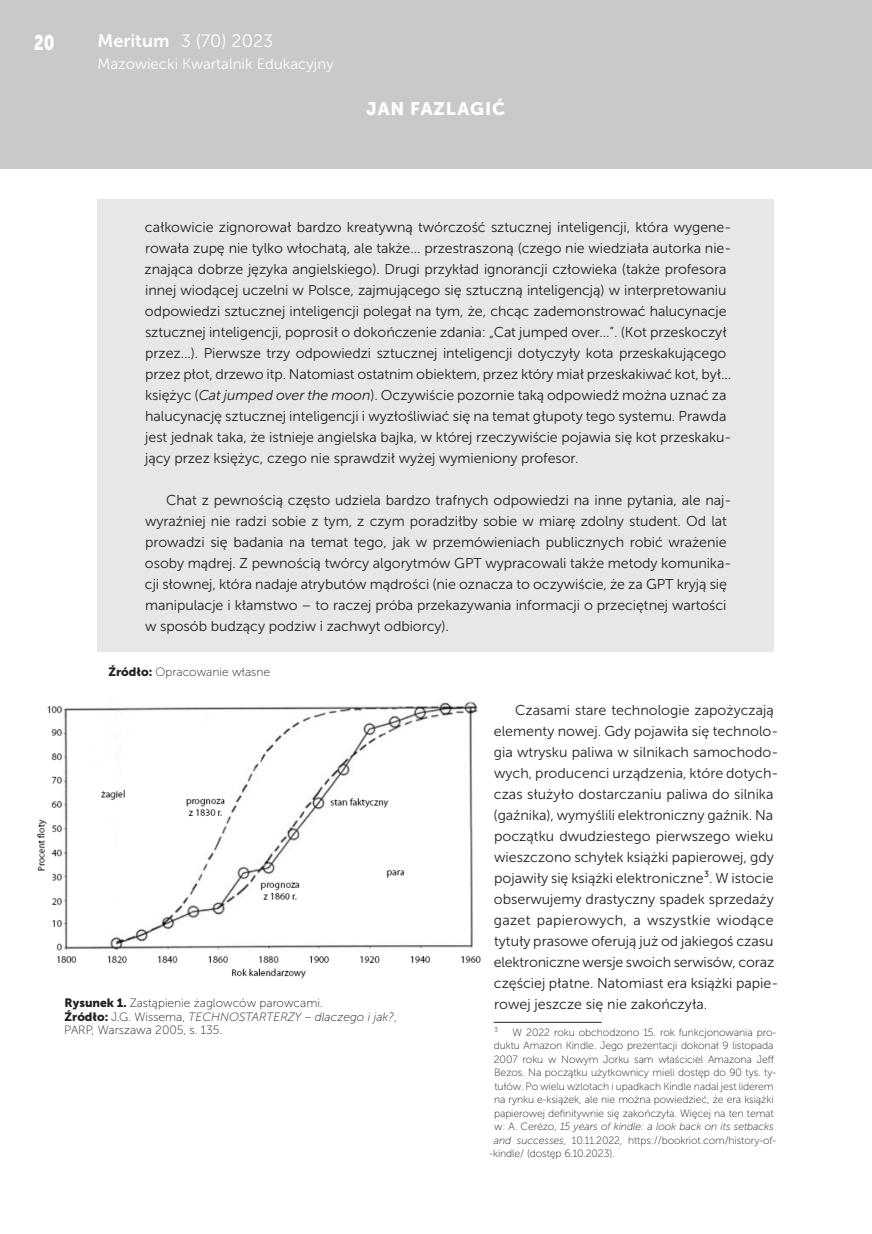
<style>
.page{position:relative;width:872px;height:1234px;background:#fff}
.page>*{position:absolute;margin:0;border:0;box-sizing:border-box;transform-origin:0 0}
.t1{font:21px "Museo Sans 900";color:#fff;scale:.8 1}
.t2{font:18px "Museo Sans 300";color:#fff}
.t3{font:18px "Museo Sans 900";letter-spacing:.05em;color:#fff}
.t4{font:15px "Museo Sans 300";color:#fff}
.t5{font:14.25px/21px "Museo Sans 300";letter-spacing:-.005em;color:#231f20}
.t6{font:12px/13.5px "Museo Sans 100";color:#231f20}
.t7{font:10.5px "Museo Sans 100";letter-spacing:-.01em;color:#231f20}
.t8{font:italic 10.5px "Museo Sans 100";letter-spacing:-.01em;color:#231f20}
.t9{font:7.05px "Museo Sans 100";color:#231f20}
.s1{font-family:"Museo Sans 700"}
.s2{font-style:italic}
.s3{font-family:"Museo Sans 900"}
.s4{font-style:normal}
</style>
<div class="page">
<div style="left:0;top:0;width:872px;height:169px;background:#c8c9cb"></div>
<div style="left:98px;top:199px;width:676px;height:453px;background:#e6e7e9"></div>
<img style="left:37px;top:701px;width:444px;height:278px">
<hr style="left:493px;top:1021px;width:108px;height:1px;background:#231f20">
<h1 class="t1" style="left:34px;top:30px;width:28px">20</h1>
<p class="t2" style="left:98px;top:31px;width:177px"><span class="s1">Meritum</span> 3 (70) 2023</p>
<p class="t4" style="left:98px;top:56px;width:238px">Mazowiecki Kwartalnik Edukacyjny</p>
<p class="t3" style="left:366px;top:99px;width:140px">JAN FAZLAGIĆ</p>
<p class="t5" style="left:145px;top:216px;width:588px">całkowicie zignorował bardzo kreatywną twórczość sztucznej inteligencji, która wygene&shy;rowała zupę nie tylko włochatą, ale także… przestraszoną (czego nie wiedziała autorka nie&shy;znająca dobrze języka angielskiego). Drugi przykład ignorancji człowieka (także profesora innej wiodącej uczelni w Polsce, zajmującego się sztuczną inteligencją) w interpretowaniu odpowiedzi sztucznej inteligencji polegał na tym, że, chcąc zademonstrować halucynacje sztucznej inteligencji, poprosił o dokończenie zdania: „Cat jumped over…”. (Kot przeskoczył przez…). Pierwsze trzy odpowiedzi sztucznej inteligencji dotyczyły kota przeskakującego przez płot, drzewo itp. Natomiast ostatnim obiektem, przez który miał przeskakiwać kot, był… księżyc (<span class="s2">Cat jumped over the moon</span>). Oczywiście pozornie taką odpowiedź można uznać za halucynację sztucznej inteligencji i wyzłośliwiać się na temat głupoty tego systemu. Prawda jest jednak taka, że istnieje angielska bajka, w której rzeczywiście pojawia się kot przeskaku&shy;jący przez księżyc, czego nie sprawdził wyżej wymieniony profesor.</p>
<p class="t5" style="left:145px;top:489px;width:588px;text-indent:21px">Chat z pewnością często udziela bardzo trafnych odpowiedzi na inne pytania, ale naj&shy;wyraźniej nie radzi sobie z tym, z czym poradziłby sobie w miarę zdolny student. Od lat prowadzi się badania na temat tego, jak w przemówieniach publicznych robić wrażenie osoby mądrej. Z pewnością twórcy algorytmów GPT wypracowali także metody komunika&shy;cji słownej, która nadaje atrybutów mądrości (nie oznacza to oczywiście, że za GPT kryją się manipulacje i kłamstwo – to raczej próba przekazywania informacji o przeciętnej wartości w sposób budzący podziw i zachwyt odbiorcy).</p>
<p class="t6" style="left:108px;top:664px;width:163px"><span class="s3">Źródło:</span> Opracowanie własne</p>
<p class="t6" style="left:64px;top:996px;width:334px"><span class="s3">Rysunek 1.</span> Zastąpienie żaglowców parowcami.<br><span class="s3">Źródło:</span> J.G. Wissema, <span class="s2">TECHNOSTARTERZY – dlaczego i jak?</span>,<br>PARP, Warszawa 2005, s. 135.</p>
<p class="t5" style="left:493px;top:699px;width:286px;text-indent:21px">Czasami stare technologie zapożyczają elementy nowej. Gdy pojawiła się technolo&shy;gia wtrysku paliwa w silnikach samochodo&shy;wych, producenci urządzenia, które dotych&shy;czas służyło dostarczaniu paliwa do silnika (gaźnika), wymyślili elektroniczny gaźnik. Na początku dwudziestego pierwszego wieku wieszczono schyłek książki papierowej, gdy pojawiły się książki elektroniczne3. W istocie obserwujemy drastyczny spadek sprzedaży gazet papierowych, a wszystkie wiodące tytuły prasowe oferują już od jakiegoś czasu elektroniczne wersje swoich serwisów, coraz częściej płatne. Natomiast era książki papie&shy;rowej jeszcze się nie zakończyła.</p>
<p class="t9" style="left:494px;top:1025px;width:5px">3</p>
<p class="t7" style="left:512px;top:1026px;width:265px">W 2022 roku obchodzono 15. rok funkcjonowania pro-</p>
<p class="t7" style="left:494px;top:1039px;width:281px">duktu Amazon Kindle. Jego prezentacji dokonał 9 listopada</p>
<p class="t7" style="left:494px;top:1053px;width:282px">2007 roku w Nowym Jorku sam właściciel Amazona Jeff</p>
<p class="t7" style="left:494px;top:1066px;width:283px">Bezos. Na początku użytkownicy mieli dostęp do 90 tys. ty-</p>
<p class="t7" style="left:494px;top:1080px;width:281px">tułów. Po wielu wzlotach i upadkach Kindle nadal jest liderem</p>
<p class="t7" style="left:494px;top:1093px;width:281px">na rynku e-książek, ale nie można powiedzieć, że era książki</p>
<p class="t7" style="left:494px;top:1107px;width:281px">papierowej definitywnie się zakończyła. Więcej na ten temat</p>
<p class="t8" style="left:494px;top:1120px;width:281px"><span class="s4">w: A. Cerézo,</span> 15 years of kindle: a look back on its setbacks</p>
<p class="t7" style="left:494px;top:1134px;width:284px"><span class="s2">and successes</span>, 10.11.2022, https://bookriot.com/history-of-</p>
<p class="t7" style="left:489px;top:1147px;width:127px">-kindle/ (dostęp 6.10.2023).</p>
</div>
